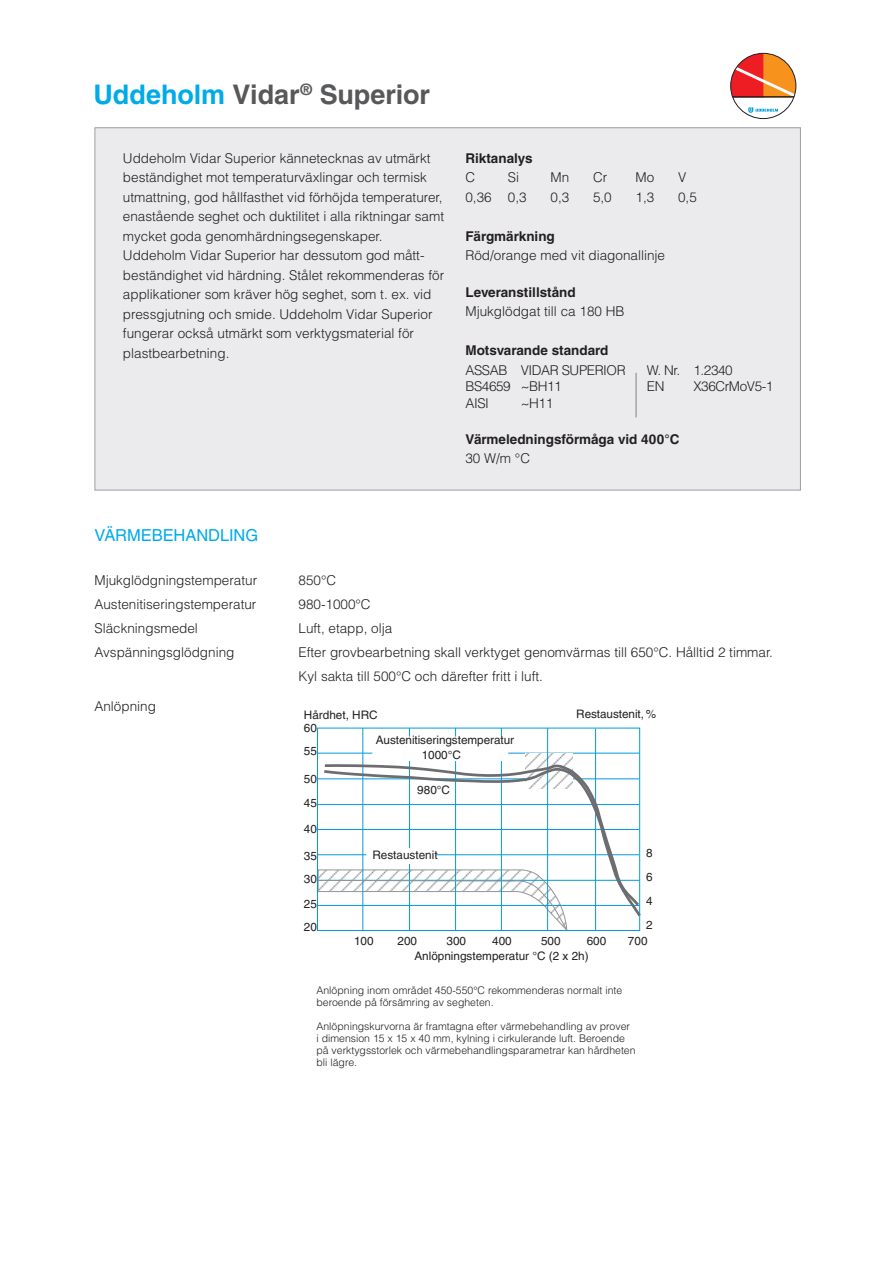
<style>
.page{position:relative;width:893px;height:1263px;background:#fff}
.page>*{position:absolute;margin:0;border:0;box-sizing:border-box;transform-origin:0 0}
.huvudrubrik{font:700 27px "Helvetica LT Std";letter-spacing:-.005em;color:#57585a}
.huvudrubrik-2{font:16.5px "Helvetica LT Std";color:#00abe7}
.brödtext{font:300 13.5px/19.5px "Helvetica LT Std";color:#231f20}
.brödtext-2{font:700 13.5px/19.5px "Helvetica LT Std";color:#231f20}
.brödtext-3{font:300 13.5px "Helvetica LT Std";letter-spacing:-.03em;color:#231f20}
.t1{font:11.7px/23.4px "Helvetica LT Std";color:#231f20}
.brödtext-4{font:300 10.5px/12px "Helvetica LT Std";color:#231f20}
.s1{color:#00abe7}
.s2{font-weight:700}
.s3{font-weight:300}
</style>
<div class="page">
<div style="left:95px;top:127px;width:706px;height:363px;background:#ebebed"></div>
<hr style="left:636px;top:373px;width:1px;height:44px;background:#808285">
<div style="left:317px;top:728px;width:323px;height:203px;border:1px solid #009cdc"></div>
<hr style="left:362px;top:728px;width:1px;height:202px;background:#009cdc">
<hr style="left:409px;top:728px;width:1px;height:203px;background:#009cdc">
<hr style="left:455px;top:728px;width:1px;height:202px;background:#009cdc">
<hr style="left:501px;top:728px;width:1px;height:202px;background:#009cdc">
<hr style="left:595px;top:729px;width:1px;height:201px;background:#009cdc">
<hr style="left:317px;top:854px;width:322px;height:1px;background:#009cdc">
<hr style="left:317px;top:753px;width:323px;height:1px;background:#009cdc">
<hr style="left:317px;top:778px;width:322px;height:1px;background:#009cdc">
<hr style="left:317px;top:804px;width:322px;height:1px;background:#009cdc">
<hr style="left:317px;top:829px;width:322px;height:1px;background:#009cdc">
<svg style="left:317px;top:869px;width:250px;height:61px"></svg>
<img style="left:525px;top:754px;width:47px;height:9px">
<hr style="left:547px;top:728px;width:1px;height:202px;background:#009cdc">
<div style="left:373px;top:737px;width:134px;height:23px;background:#fff"></div>
<svg style="left:321px;top:778px;width:320px;height:141px"></svg>
<svg style="left:322px;top:763px;width:319px;height:145px"></svg>
<svg style="left:731px;top:53px;width:65px;height:60px"></svg>
<div style="left:730px;top:53px;width:66px;height:66px;border:1px solid #231f20;border-radius:50%"></div>
<hr style="left:732px;top:96px;width:62px;height:2px;background:#231f20">
<p class="huvudrubrik" style="left:94px;top:78px;width:338px"><span class="s1">Uddeholm</span> Vidar<sup>®</sup> Superior</p>
<p class="brödtext" style="left:123px;top:148px;width:323px">Uddeholm Vidar Superior kännetecknas av utmärkt beständighet mot temperaturväxlingar och termisk utmattning, god hållfasthet vid förhöjda temperaturer, enastående seghet och duktilitet i alla riktningar samt mycket goda genomhärdningsegenskaper.<br>Uddeholm Vidar Superior har dessutom god mått&shy;beständighet vid härdning. Stålet rekommenderas för applikationer som kräver hög seghet, som t. ex. vid pressgjutning och smide. Uddeholm Vidar Superior fungerar också utmärkt som verktygsmaterial för plastbearbetning.</p>
<p class="brödtext-2" style="left:465px;top:148px;width:69px">Riktanalys</p>
<p class="brödtext" style="left:465px;top:168px;width:11px">C</p>
<p class="brödtext" style="left:508px;top:168px;width:13px">Si</p>
<p class="brödtext" style="left:550px;top:168px;width:20px">Mn</p>
<p class="brödtext" style="left:593px;top:168px;width:16px">Cr</p>
<p class="brödtext" style="left:635px;top:168px;width:20px">Mo</p>
<p class="brödtext" style="left:678px;top:168px;width:10px">V</p>
<p class="brödtext" style="left:465px;top:187px;width:63px">0,36 0,3</p>
<p class="brödtext" style="left:550px;top:187px;width:20px">0,3</p>
<p class="brödtext" style="left:593px;top:187px;width:20px">5,0</p>
<p class="brödtext" style="left:636px;top:187px;width:20px">1,3</p>
<p class="brödtext" style="left:678px;top:187px;width:20px">0,5</p>
<p class="brödtext" style="left:465px;top:226px;width:201px"><span class="s2">Färgmärkning<br></span>Röd/orange med vit diagonallinje</p>
<p class="brödtext" style="left:465px;top:282px;width:161px"><span class="s2">Leveranstillstånd<br></span>Mjukglödgat till ca 180 HB</p>
<p class="brödtext-2" style="left:465px;top:341px;width:162px">Motsvarande standard<br><span class="s3">ASSAB VIDAR SUPERIOR</span></p>
<p class="brödtext" style="left:647px;top:360px;width:87px">W. Nr. 1.2340</p>
<p class="brödtext-3" style="left:465px;top:378px;width:98px">BS4659 ~BH11</p>
<p class="brödtext" style="left:647px;top:377px;width:19px">EN</p>
<p class="brödtext-3" style="left:693px;top:378px;width:81px">X36CrMoV5-1</p>
<p class="brödtext" style="left:465px;top:393px;width:25px">AISI</p>
<p class="brödtext" style="left:521px;top:393px;width:34px">~H11</p>
<p class="brödtext-2" style="left:465px;top:429px;width:216px">Värmeledningsförmåga vid 400°C<br><span class="s3">30 W/m °C</span></p>
<p class="huvudrubrik-2" style="left:94px;top:526px;width:165px">VÄRMEBEHANDLING</p>
<p class="brödtext" style="left:94px;top:570px;width:164px">Mjukglödgningstemperatur</p>
<p class="brödtext" style="left:298px;top:570px;width:39px">850°C</p>
<p class="brödtext" style="left:94px;top:594px;width:164px">Austenitiseringstemperatur</p>
<p class="brödtext" style="left:299px;top:594px;width:74px">980-1000°C</p>
<p class="brödtext" style="left:94px;top:618px;width:105px">Släckningsmedel</p>
<p class="brödtext" style="left:299px;top:618px;width:95px">Luft, etapp, olja</p>
<p class="brödtext" style="left:94px;top:642px;width:142px">Avspänningsglödgning</p>
<p class="brödtext" style="left:299px;top:640px;width:476px;line-height:24px">Efter grovbearbetning skall verktyget genomvärmas till 650°C. Hålltid 2 timmar.<br>Kyl sakta till 500°C och därefter fritt i luft.</p>
<p class="brödtext" style="left:94px;top:696px;width:63px">Anlöpning</p>
<p class="t1" style="left:576px;top:702px;width:82px">Restaustenit, %</p>
<p class="t1" style="left:304px;top:708px;width:75px;line-height:13.2px">Hårdhet, HRC<br>60</p>
<p class="t1" style="left:304px;top:739px;width:15px">55</p>
<p class="t1" style="left:304px;top:767px;width:15px">50<br>45</p>
<p class="t1" style="left:304px;top:817px;width:15px">40</p>
<p class="t1" style="left:304px;top:844px;width:15px">35<br>30</p>
<p class="t1" style="left:304px;top:892px;width:15px">25<br>20</p>
<p class="t1" style="left:422px;top:733px;width:94px;line-height:14.7px;text-indent:-46px">Austenitiseringstemperatur<br>1000°C</p>
<p class="t1" style="left:417px;top:778px;width:34px">980°C</p>
<p class="t1" style="left:646px;top:841px;width:8px;line-height:23.9px;text-align:justify">8<br>6<br>4<br>2</p>
<p class="t1" style="left:372px;top:843px;width:67px">Restaustenit</p>
<p class="t1" style="left:354px;top:929px;width:21px">100</p>
<p class="t1" style="left:398px;top:929px;width:21px">200</p>
<p class="t1" style="left:446px;top:929px;width:21px">300</p>
<p class="t1" style="left:492px;top:929px;width:21px">400</p>
<p class="t1" style="left:541px;top:929px;width:21px">500</p>
<p class="t1" style="left:587px;top:929px;width:21px">600</p>
<p class="t1" style="left:628px;top:929px;width:21px">700</p>
<p class="t1" style="left:414px;top:944px;width:176px">Anlöpningstemperatur °C (2 x 2h)</p>
<p class="brödtext-4" style="left:316px;top:985px;width:307px">Anlöpning inom området 450-550°C rekommenderas normalt inte beroende på försämring av segheten.</p>
<p class="brödtext-4" style="left:316px;top:1021px;width:321px">Anlöpningskurvorna är framtagna efter värmebehandling av prover<br>i dimension 15 x 15 x 40 mm, kylning i cirkulerande luft. Beroende på verktygsstorlek och värmebehandlingsparametrar kan hårdheten bli lägre.</p>
</div>
